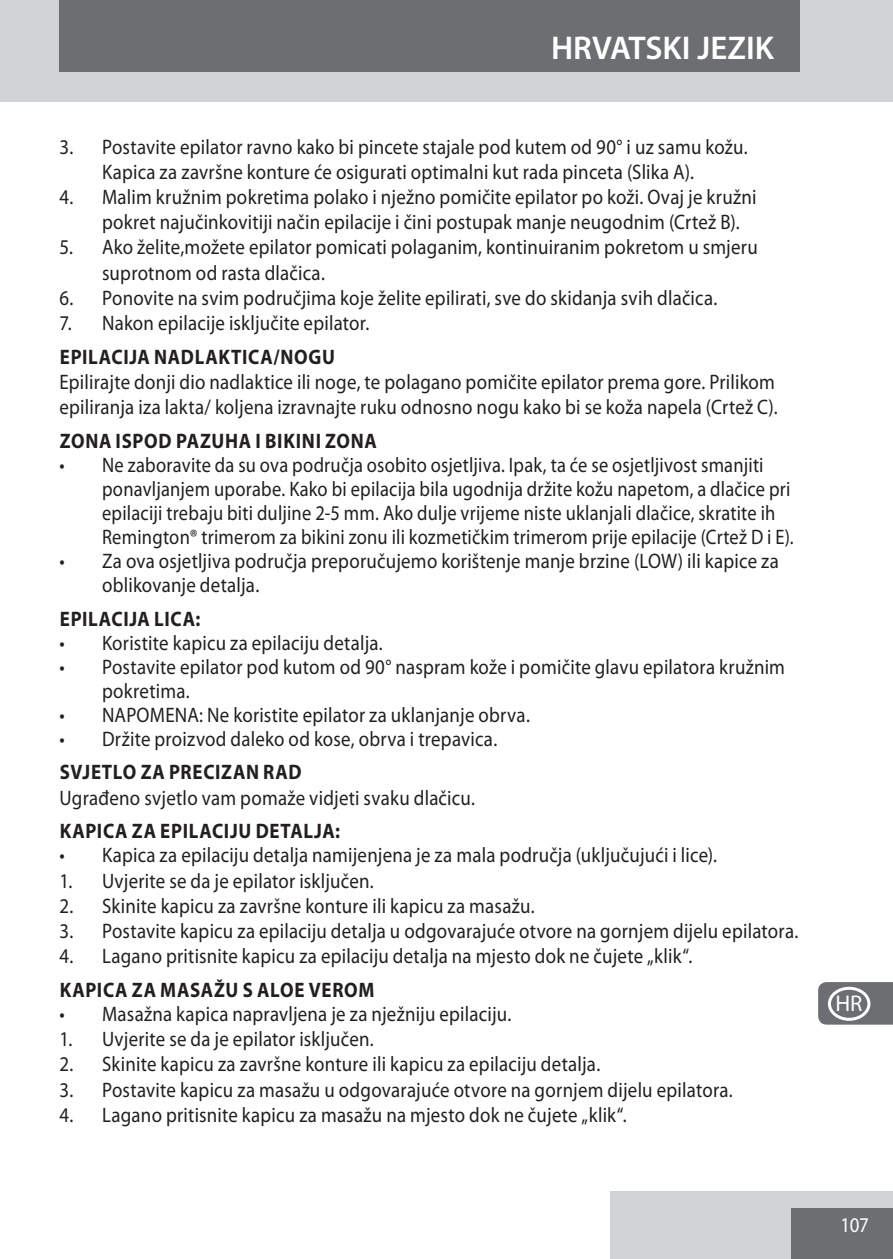
<style>
.page{position:relative;width:893px;height:1259px;background:#fff}
.page>*{position:absolute;margin:0;border:0;box-sizing:border-box;transform-origin:0 0}
.t1{font:600 33px "Myriad Pro";color:#fff}
.t2{font:22.8px "Myriad Pro";color:#fff}
.t3{font:21px/25.2px "Myriad Pro";letter-spacing:.01em;color:#231f20;scale:.9 1}
.t4{font:21px/24px "Myriad Pro";letter-spacing:.01em;color:#231f20;scale:.88 1}
.t5{font:700 21px "Myriad Pro";letter-spacing:.04em;color:#231f20;scale:.9 1}
.t6{font:21px "Myriad Pro";color:#fff;scale:.9 1}
</style>
<div class="page">
<div style="left:611px;top:1191px;width:282px;height:68px;background:#d1d2d4"></div>
<div style="left:791px;top:1208px;width:102px;height:51px;background:#6d6e71"></div>
<div style="left:0;top:0;width:893px;height:102px;background:#d1d2d4"></div>
<div style="left:59px;top:0;width:740px;height:72px;background:#6d6e71"></div>
<svg style="left:818px;top:982px;width:75px;height:42px;background:#757679"></svg>
<div style="left:828px;top:136px;width:42px;height:34px;border:3px solid #fff;border-radius:50%"></div>
<div style="left:828px;top:179px;width:42px;height:34px;border:3px solid #fff;border-radius:50%"></div>
<div style="left:828px;top:221px;width:42px;height:34px;border:3px solid #fff;border-radius:50%"></div>
<div style="left:828px;top:264px;width:42px;height:34px;border:3px solid #fff;border-radius:50%"></div>
<div style="left:828px;top:306px;width:42px;height:34px;border:3px solid #fff;border-radius:50%"></div>
<div style="left:828px;top:349px;width:42px;height:34px;border:3px solid #fff;border-radius:50%"></div>
<div style="left:828px;top:391px;width:42px;height:34px;border:3px solid #fff;border-radius:50%"></div>
<div style="left:828px;top:434px;width:42px;height:34px;border:3px solid #fff;border-radius:50%"></div>
<div style="left:828px;top:476px;width:42px;height:34px;border:3px solid #fff;border-radius:50%"></div>
<div style="left:828px;top:519px;width:42px;height:34px;border:3px solid #fff;border-radius:50%"></div>
<div style="left:828px;top:561px;width:42px;height:34px;border:3px solid #fff;border-radius:50%"></div>
<div style="left:828px;top:604px;width:42px;height:34px;border:3px solid #fff;border-radius:50%"></div>
<div style="left:828px;top:646px;width:42px;height:34px;border:3px solid #fff;border-radius:50%"></div>
<div style="left:828px;top:689px;width:42px;height:34px;border:3px solid #fff;border-radius:50%"></div>
<div style="left:828px;top:731px;width:42px;height:34px;border:3px solid #fff;border-radius:50%"></div>
<div style="left:828px;top:774px;width:42px;height:34px;border:3px solid #fff;border-radius:50%"></div>
<div style="left:828px;top:816px;width:42px;height:34px;border:3px solid #fff;border-radius:50%"></div>
<div style="left:828px;top:859px;width:42px;height:34px;border:3px solid #fff;border-radius:50%"></div>
<div style="left:828px;top:901px;width:42px;height:34px;border:3px solid #fff;border-radius:50%"></div>
<div style="left:828px;top:944px;width:42px;height:34px;border:3px solid #fff;border-radius:50%"></div>
<div style="left:828px;top:986px;width:42px;height:34px;border:3px solid #fff;border-radius:50%"></div>
<div style="left:828px;top:1029px;width:42px;height:34px;border:3px solid #fff;border-radius:50%"></div>
<div style="left:828px;top:1071px;width:42px;height:35px;border:3px solid #fff;border-radius:50%"></div>
<div style="left:828px;top:1114px;width:42px;height:34px;border:3px solid #fff;border-radius:50%"></div>
<h1 class="t1" style="left:551px;top:31px;width:224px">HRVATSKI JEZIK</h1>
<p class="t3" style="left:60px;top:134px;width:766px;text-align:center">3. Postavite epilator ravno kako bi pincete stajale pod kutem od 90° i uz samu kožu.<br>Kapica za završne konture će osigurati optimalni kut rada pinceta (Slika A).</p>
<p class="t3" style="left:102px;top:185px;width:729px;text-indent:-43px">4. Malim kružnim pokretima polako i nježno pomičite epilator po koži. Ovaj je kružni pokret najučinkovitiji način epilacije i čini postupak manje neugodnim (Crtež B).</p>
<p class="t3" style="left:102px;top:235px;width:730px;text-indent:-43px">5. Ako želite,možete epilator pomicati polaganim, kontinuiranim pokretom u smjeru suprotnom od rasta dlačica.</p>
<p class="t3" style="left:60px;top:285px;width:732px">6. Ponovite na svim područjima koje želite epilirati, sve do skidanja svih dlačica.</p>
<p class="t3" style="left:60px;top:311px;width:346px">7. Nakon epilacije isključite epilator.</p>
<p class="t5" style="left:60px;top:345px;width:307px">EPILACIJA NADLAKTICA/NOGU</p>
<p class="t3" style="left:60px;top:370px;width:799px">Epilirajte donji dio nadlaktice ili noge, te polagano pomičite epilator prema gore. Prilikom epiliranja iza lakta/ koljena izravnajte ruku odnosno nogu kako bi se koža napela (Crtež C).</p>
<p class="t5" style="left:60px;top:429px;width:354px">ZONA ISPOD PAZUHA I BIKINI ZONA</p>
<p class="t4" style="left:102px;top:453px;width:788px;text-indent:-43px">• Ne zaboravite da su ova područja osobito osjetljiva. Ipak, ta će se osjetljivost smanjiti ponavljanjem uporabe. Kako bi epilacija bila ugodnija držite kožu napetom, a dlačice pri epilaciji trebaju biti duljine 2-5 mm. Ako dulje vrijeme niste uklanjali dlačice, skratite ih Remington® trimerom za bikini zonu ili kozmetičkim trimerom prije epilacije (Crtež D i E).</p>
<p class="t3" style="left:102px;top:549px;width:754px;line-height:24px;text-indent:-43px">• Za ova osjetljiva područja preporučujemo korištenje manje brzine (LOW) ili kapice za oblikovanje detalja.</p>
<p class="t5" style="left:60px;top:607px;width:158px">EPILACIJA LICA:</p>
<p class="t3" style="left:60px;top:630px;width:361px">• Koristite kapicu za epilaciju detalja.</p>
<p class="t3" style="left:102px;top:655px;width:760px;line-height:24px;text-indent:-43px">• Postavite epilator pod kutom od 90° naspram kože i pomičite glavu epilatora kružnim pokretima.</p>
<p class="t3" style="left:60px;top:702px;width:524px">• NAPOMENA: Ne koristite epilator za uklanjanje obrva.</p>
<p class="t3" style="left:60px;top:726px;width:488px">• Držite proizvod daleko od kose, obrva i trepavica.</p>
<p class="t5" style="left:60px;top:760px;width:270px">SVJETLO ZA PRECIZAN RAD</p>
<p class="t3" style="left:60px;top:785px;width:463px">Ugrađeno svjetlo vam pomaže vidjeti svaku dlačicu.</p>
<p class="t5" style="left:60px;top:819px;width:313px">KAPICA ZA EPILACIJU DETALJA:</p>
<p class="t3" style="left:60px;top:843px;width:732px">• Kapica za epilaciju detalja namijenjena je za mala područja (uključujući i lice).</p>
<p class="t3" style="left:60px;top:868px;width:351px">1. Uvjerite se da je epilator isključen.</p>
<p class="t3" style="left:60px;top:893px;width:529px">2. Skinite kapicu za završne konture ili kapicu za masažu.</p>
<p class="t3" style="left:60px;top:918px;width:822px">3. Postavite kapicu za epilaciju detalja u odgovarajuće otvore na gornjem dijelu epilatora.</p>
<p class="t3" style="left:60px;top:944px;width:704px">4. Lagano pritisnite kapicu za epilaciju detalja na mjesto dok ne čujete „klik“.</p>
<p class="t5" style="left:60px;top:978px;width:351px">KAPICA ZA MASAŽU S ALOE VEROM</p>
<p class="t3" style="left:60px;top:1001px;width:504px">• Masažna kapica napravljena je za nježniju epilaciju.</p>
<p class="t3" style="left:60px;top:1026px;width:351px">1. Uvjerite se da je epilator isključen.</p>
<p class="t3" style="left:60px;top:1052px;width:602px">2. Skinite kapicu za završne konture ili kapicu za epilaciju detalja.</p>
<p class="t3" style="left:60px;top:1077px;width:750px">3. Postavite kapicu za masažu u odgovarajuće otvore na gornjem dijelu epilatora.</p>
<p class="t3" style="left:60px;top:1102px;width:632px">4. Lagano pritisnite kapicu za masažu na mjesto dok ne čujete „klik“.</p>
<p class="t2" style="left:835px;top:991px;width:29px">HR</p>
<p class="t6" style="left:841px;top:1214px;width:33px">107</p>
</div>
